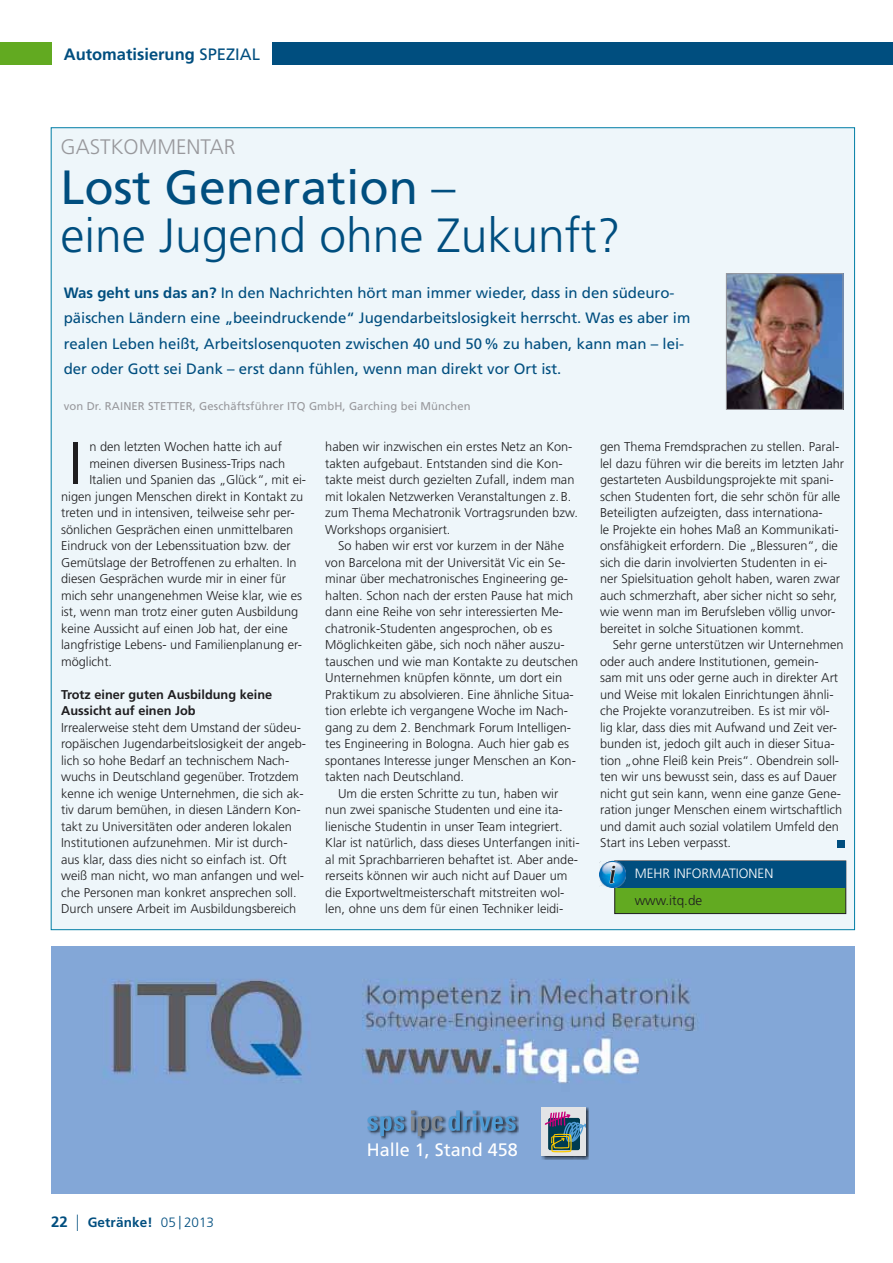
<style>
.page{position:relative;width:893px;height:1263px;background:#fff}
.page>*{position:absolute;margin:0;border:0;box-sizing:border-box;transform-origin:0 0}
.t1{font:300 60px "Frutiger";color:#1f1e20}
.t2{font:300 48px/48px "Frutiger";color:#004e7f}
.t3{font:300 21px "Frutiger";color:#98989c}
.t4{font:18px "Frutiger";color:#fff}
.t5{font:700 16.5px "Frutiger";color:#004e7f}
.t6{font:15px/25.5px "Frutiger";color:#004e7f}
.t7{font:700 13.5px "Frutiger";letter-spacing:.01em;color:#004e7f}
.t8{font:300 13.5px "Frutiger";color:#fff}
.t9{font:300 13.5px "Frutiger";color:#1f1e20}
.t10{font:300 12.75px/16.5px "Frutiger";color:#1f1e20}
.t11{font:700 12.75px/16.5px "Frutiger";color:#1f1e20}
.t12{font:11.25px "Frutiger";letter-spacing:.01em;color:#98989c}
.s1{font-weight:400}
.s2{font-weight:700}
.s3{font-family:"Nueva Std";font-weight:700;font-style:italic;font-stretch:condensed;font-size:28.35px;color:#1f1e20}
.s4{font-size:15px}
.s5{font-weight:300;font-stretch:condensed;font-size:16.5px}
.s6{font-weight:300}
</style>
<div class="page">
<div style="left:272px;top:43px;width:620px;height:22px;background:#004e7f"></div>
<div style="left:0;top:43px;width:51px;height:22px;background:#62aa21"></div>
<div style="left:51px;top:128px;width:804px;height:802px;background:#eef6fa;border:1px solid #007da5"></div>
<div style="left:615px;top:861px;width:231px;height:53px;background:#62aa21;border:1px solid #1f1e20"></div>
<div style="left:615px;top:861px;width:231px;height:26px;background:#004e7f"></div>
<img style="left:600px;top:861px;width:26px;height:26px">
<svg style="left:610px;top:862px;width:6px;height:25px"></svg>
<div style="left:837px;top:840px;width:8px;height:7px;background:#004e7f"></div>
<img style="left:728px;top:275px;width:113px;height:133px">
<div style="left:726px;top:273px;width:117px;height:137px;border:1px solid #98989c"></div>
<img style="left:51px;top:946px;width:804px;height:248px">
<div style="left:367px;top:1110px;width:152px;height:29px;background:#000;opacity:.75"></div>
<svg style="left:367px;top:1116px;width:37px;height:20px"></svg>
<svg style="left:411px;top:1110px;width:105px;height:26px"></svg>
<div style="left:541px;top:1107px;width:48px;height:52px;background:#000;opacity:.75"></div>
<div style="left:542px;top:1108px;width:44px;height:48px;background:#e3e4e6"></div>
<svg style="left:545px;top:1111px;width:41px;height:41px"></svg>
<p class="t5" style="left:64px;top:44px;width:198px">Automatisierung <span class="s1">SPEZIAL</span></p>
<h3 class="t3" style="left:61px;top:135px;width:176px">GASTKOMMENTAR</h3>
<h2 class="t2" style="left:61px;top:164px;width:562px"><span class="s1">Lost Generation</span> –<br>eine Jugend ohne Zukunft?</h2>
<p class="t6" style="left:64px;top:280px;width:628px"><span class="s2">Was geht uns das an?</span> In den Nachrichten hört man immer wieder, dass in den südeuro&shy;päischen Ländern eine „beeindruckende“ Jugendarbeitslosigkeit herrscht. Was es aber im realen Leben heißt, Arbeitslosenquoten zwischen 40 und 50% zu haben, kann man – lei&shy;der oder Gott sei Dank – erst dann fühlen, wenn man direkt vor Ort ist.</p>
<p class="t12" style="left:64px;top:400px;width:408px">von Dr. RAINER STETTER, Geschäftsführer ITQ GmbH, Garching bei München</p>
<p class="t10" style="left:325px;top:439px;width:254px">haben wir inzwischen ein erstes Netz an Kon&shy;takten aufgebaut. Entstanden sind die Kon&shy;takte meist durch gezielten Zufall, indem man mit lokalen Netzwerken Veranstaltungen z. B. zum Thema Mechatronik Vortragsrunden bzw.<br>Workshops organisiert.</p>
<p class="t10" style="left:338px;top:538px;width:227px">So haben wir erst vor kurzem in der Nähe</p>
<p class="t10" style="left:325px;top:554px;width:241px">von Barcelona mit der Universität Vic ein Se-</p>
<p class="t10" style="left:325px;top:571px;width:244px">minar über mechatronisches Engineering ge-</p>
<p class="t10" style="left:325px;top:587px;width:249px">halten. Schon nach der ersten Pause hat mich</p>
<p class="t10" style="left:325px;top:604px;width:239px">dann eine Reihe von sehr interessierten Me-</p>
<p class="t10" style="left:325px;top:620px;width:228px">chatronik-Studenten angesprochen, ob es</p>
<p class="t10" style="left:325px;top:637px;width:241px">Möglichkeiten gäbe, sich noch näher auszu-</p>
<p class="t10" style="left:325px;top:653px;width:254px">tauschen und wie man Kontakte zu deutschen</p>
<p class="t10" style="left:325px;top:670px;width:238px">Unternehmen knüpfen könnte, um dort ein</p>
<p class="t10" style="left:325px;top:686px;width:250px">Praktikum zu absolvieren. Eine ähnliche Situa-</p>
<p class="t10" style="left:325px;top:703px;width:244px">tion erlebte ich vergangene Woche im Nach-</p>
<p class="t10" style="left:325px;top:719px;width:247px">gang zu dem 2. Benchmark Forum Intelligen-</p>
<p class="t10" style="left:325px;top:736px;width:245px">tes Engineering in Bologna. Auch hier gab es</p>
<p class="t10" style="left:325px;top:752px;width:252px">spontanes Interesse junger Menschen an Kon-</p>
<p class="t10" style="left:325px;top:769px;width:140px">takten nach Deutschland.</p>
<p class="t10" style="left:338px;top:785px;width:222px">Um die ersten Schritte zu tun, haben wir</p>
<p class="t10" style="left:325px;top:802px;width:239px">nun zwei spanische Studenten und eine ita-</p>
<p class="t10" style="left:325px;top:818px;width:239px">lienische Studentin in unser Team integriert.</p>
<p class="t10" style="left:325px;top:835px;width:256px">Klar ist natürlich, dass dieses Unterfangen initi-</p>
<p class="t10" style="left:325px;top:851px;width:254px">al mit Sprachbarrieren behaftet ist. Aber ande-</p>
<p class="t10" style="left:325px;top:868px;width:244px">rerseits können wir auch nicht auf Dauer um</p>
<p class="t10" style="left:325px;top:884px;width:241px">die Exportweltmeisterschaft mitstreiten wol-</p>
<p class="t10" style="left:325px;top:901px;width:240px">len, ohne uns dem für einen Techniker leidi-</p>
<h1 class="t1" style="left:69px;top:430px;width:15px">I</h1>
<p class="t10" style="left:89px;top:439px;width:194px">n den letzten Wochen hatte ich auf</p>
<p class="t10" style="left:600px;top:439px;width:245px">gen Thema Fremdsprachen zu stellen. Paral&shy;lel dazu führen wir die bereits im letzten Jahr gestarteten Ausbildungsprojekte mit spani&shy;schen Studenten fort, die sehr schön für alle Beteiligten aufzeigten, dass internationa-<br>le Projekte ein hohes Maß an Kommunikati&shy;onsfähigkeit erfordern. Die „Blessuren“, die sich die darin involvierten Studenten in ei&shy;ner Spielsituation geholt haben, waren zwar auch schmerzhaft, aber sicher nicht so sehr, wie wenn man im Berufsleben völlig unvor&shy;bereitet in solche Situationen kommt.</p>
<p class="t10" style="left:600px;top:637px;width:245px;text-indent:13px">Sehr gerne unterstützen wir Unternehmen oder auch andere Institutionen, gemein&shy;sam mit uns oder gerne auch in direkter Art und Weise mit lokalen Einrichtungen ähnli&shy;che Projekte voranzutreiben. Es ist mir völ&shy;lig klar, dass dies mit Aufwand und Zeit ver&shy;bunden ist, jedoch gilt auch in dieser Situa&shy;tion „ohne Fleiß kein Preis“. Obendrein soll&shy;ten wir uns bewusst sein, dass es auf Dauer nicht gut sein kann, wenn eine ganze Gene&shy;ration junger Menschen einem wirtschaftlich und damit auch sozial volatilem Umfeld den Start ins Leben verpasst.</p>
<p class="t10" style="left:89px;top:455px;width:197px">meinen diversen Business-Trips nach</p>
<p class="t10" style="left:89px;top:472px;width:218px">Italien und Spanien das „Glück“, mit ei-</p>
<p class="t10" style="left:61px;top:488px;width:244px">nigen jungen Menschen direkt in Kontakt zu</p>
<p class="t10" style="left:61px;top:505px;width:235px">treten und in intensiven, teilweise sehr per-</p>
<p class="t10" style="left:61px;top:521px;width:234px">sönlichen Gesprächen einen unmittelbaren</p>
<p class="t10" style="left:61px;top:538px;width:231px">Eindruck von der Lebenssituation bzw. der</p>
<p class="t10" style="left:61px;top:554px;width:237px">Gemütslage der Betroffenen zu erhalten. In</p>
<p class="t10" style="left:61px;top:571px;width:227px">diesen Gesprächen wurde mir in einer für</p>
<p class="t10" style="left:61px;top:587px;width:242px">mich sehr unangenehmen Weise klar, wie es</p>
<p class="t10" style="left:61px;top:604px;width:239px">ist, wenn man trotz einer guten Ausbildung</p>
<p class="t10" style="left:61px;top:620px;width:228px">keine Aussicht auf einen Job hat, der eine</p>
<p class="t10" style="left:61px;top:637px;width:242px">langfristige Lebens- und Familienplanung er-</p>
<p class="t10" style="left:61px;top:653px;width:53px">möglicht.</p>
<p class="t11" style="left:61px;top:686px;width:213px">Trotz einer guten Ausbildung keine<br>Aussicht auf einen Job</p>
<p class="t10" style="left:61px;top:719px;width:246px">Irrealerweise steht dem Umstand der südeu&shy;ropäischen Jugendarbeitslosigkeit der angeb&shy;lich so hohe Bedarf an technischem Nach&shy;wuchs in Deutschland gegenüber. Trotzdem kenne ich wenige Unternehmen, die sich ak&shy;tiv darum bemühen, in diesen Ländern Kon&shy;takt zu Universitäten oder anderen lokalen Institutionen aufzunehmen. Mir ist durch&shy;aus klar, dass dies nicht so einfach ist. Oft weiß man nicht, wo man anfangen und wel&shy;che Personen man konkret ansprechen soll.<br>Durch unsere Arbeit im Ausbildungsbereich</p>
<p class="t8" style="left:609px;top:866px;width:166px"><span class="s3">i</span> MEHR INFORMATIONEN</p>
<p class="t9" style="left:635px;top:893px;width:69px">www.itq.de</p>
<p class="t7" style="left:51px;top:1214px;width:165px"><span class="s4">22</span> <span class="s5">|</span> Getränke! <span class="s6">05 | 2013</span></p>
<h3 class="t4" style="left:367px;top:1139px;width:153px">Halle 1, Stand 458</h3>
</div>
